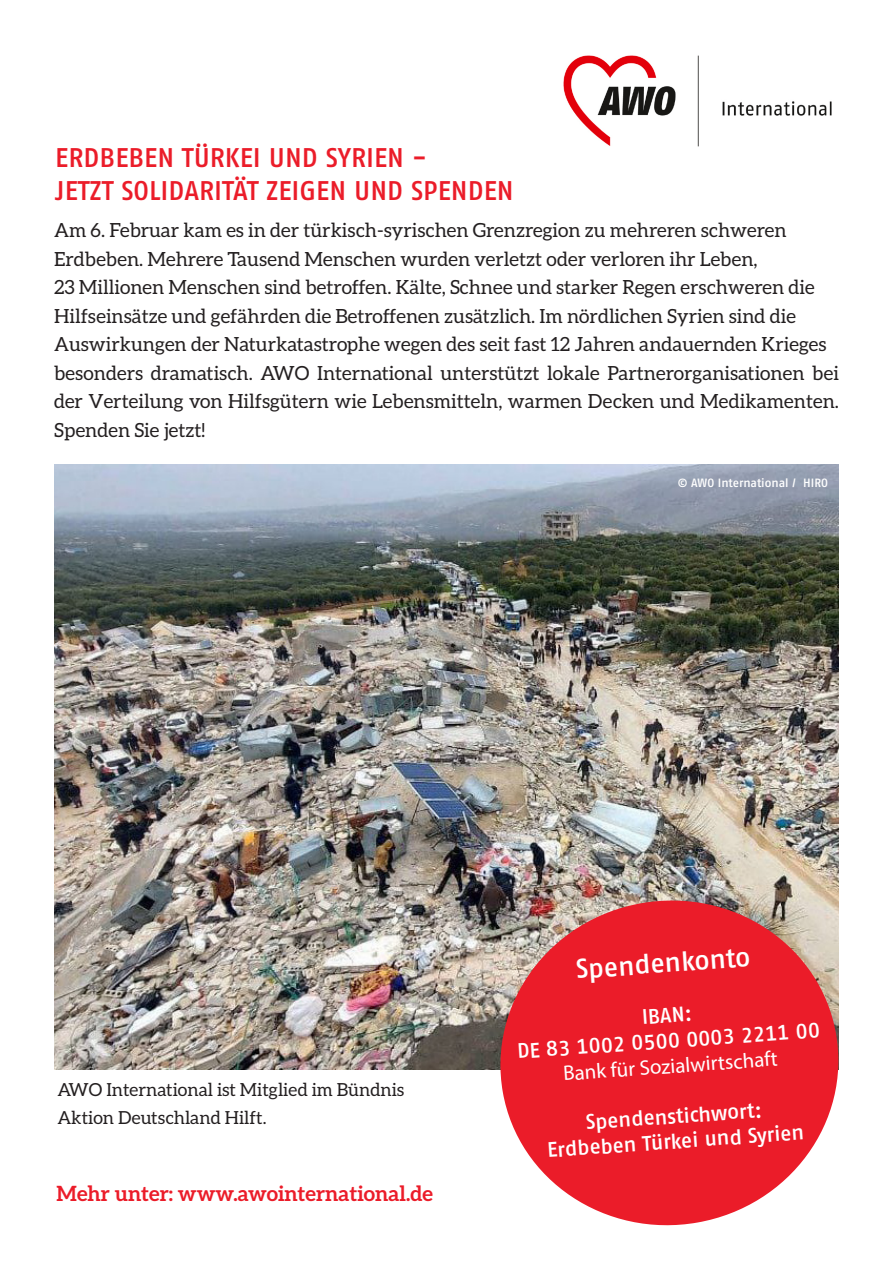
<style>
.page{position:relative;width:893px;height:1263px;background:#fff}
.page>*{position:absolute;margin:0;border:0;box-sizing:border-box;transform-origin:0 0}
.t1{font:27px "Fago No Medium TF";color:#eb1c29}
.t2{font:27px "Fago No Medium TF";color:#fff}
.t3{font:21px "Fago No Medium TF";color:#fff}
.t4{font:700 21px "Aleo";color:#eb1c29}
.t5{font:21px "Myriad Pro";color:#fff}
.t6{font:19.5px/28.5px "Aleo";color:#231f20;text-align:justify}
.t7{font:18px "Aleo";color:#231f20}
.t8{font:12px "Fago No Medium TF";letter-spacing:-.005em;color:#fff}
</style>
<div class="page">
<img style="left:54px;top:465px;width:785px;height:605px">
<svg style="left:487px;top:887px;width:352px;height:339px;background:#e34c53"></svg>
<img style="left:563px;top:55px;width:269px;height:92px">
<p class="t1" style="left:55px;top:142px;width:373px">ERDBEBEN TÜRKEI UND SYRIEN -</p>
<p class="t1" style="left:55px;top:175px;width:460px">JETZT SOLIDARITÄT ZEIGEN UND SPENDEN</p>
<p class="t6" style="left:54px;top:216px;width:734px">Am 6. Februar kam es in der türkisch-syrischen Grenzregion zu mehreren schweren</p>
<p class="t6" style="left:54px;top:244px;width:705px">Erdbeben. Mehrere Tausend Menschen wurden verletzt oder verloren ihr Leben,</p>
<p class="t6" style="left:54px;top:273px;width:762px">23 Millionen Menschen sind betroffen. Kälte, Schnee und starker Regen erschweren die</p>
<p class="t6" style="left:54px;top:301px;width:743px">Hilfseinsätze und gefährden die Betroffenen zusätzlich. Im nördlichen Syrien sind die</p>
<p class="t6" style="left:54px;top:330px;width:774px">Auswirkungen der Naturkatastrophe wegen des seit fast 12 Jahren andauernden Krieges</p>
<p class="t6" style="left:54px;top:358px;width:786px">besonders dramatisch. AWO International unterstützt lokale Partnerorganisationen bei der Verteilung von Hilfsgütern wie Lebensmitteln, warmen Decken und Medikamenten.<br>Spenden Sie jetzt!</p>
<p class="t8" style="left:678px;top:476px;width:151px">© AWO International / HIRO</p>
<p class="t7" style="left:57px;top:1079px;width:348px">AWO International ist Mitglied im Bündnis</p>
<p class="t7" style="left:57px;top:1107px;width:211px">Aktion Deutschland Hilft.</p>
<p class="t4" style="left:57px;top:1181px;width:378px">Mehr unter: www.awointernational.de</p>
<p class="t2" style="left:575px;top:953px;width:176px;rotate:-4deg">Spendenkonto</p>
<p class="t3" style="left:641px;top:1005px;width:52px;rotate:-4deg">IBAN:</p>
<p class="t3" style="left:516px;top:1039px;width:305px;rotate:-4deg">DE 83 1002 0500 0003 2211 00</p>
<p class="t5" style="left:562px;top:1060px;width:216px;rotate:-4deg">Bank für Sozialwirtschaft</p>
<p class="t3" style="left:585px;top:1110px;width:178px;rotate:-4deg">Spendenstichwort:</p>
<p class="t3" style="left:546px;top:1138px;width:259px;rotate:-4deg">Erdbeben Türkei und Syrien</p>
</div>
